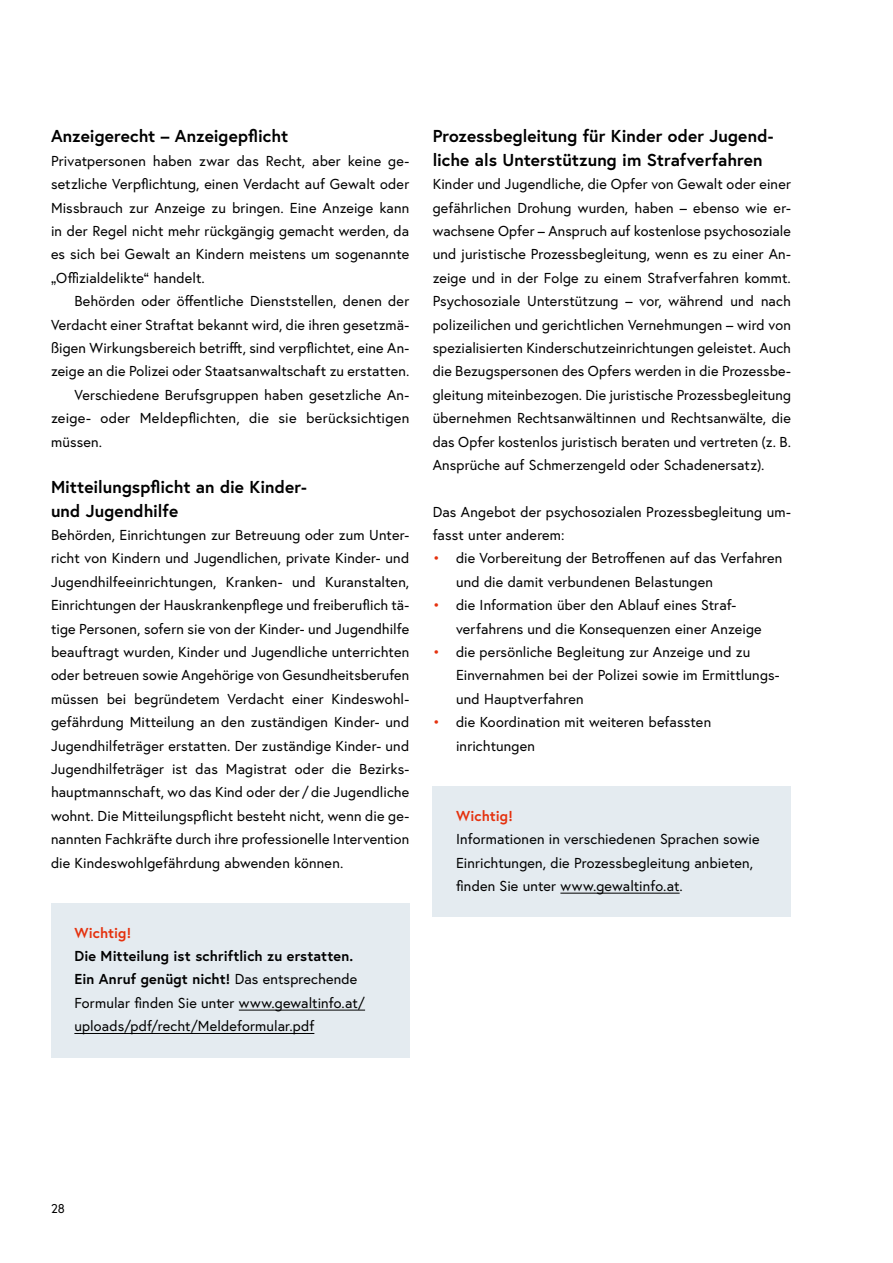
<style>
.page{position:relative;width:893px;height:1263px;background:#fff}
.page>*{position:absolute;margin:0;border:0;box-sizing:border-box;transform-origin:0 0}
.h3_ohne_Nummerierung{font:700 17.25px/23.4px "Europa Austria";color:#000}
.p_Abstand_danach{font:14.4px/23.4px "Europa Austria";letter-spacing:.01em;color:#000}
.Infobox_p_Infobox_letzter_Absatz{font:14.4px/23.4px "Europa Austria";letter-spacing:.01em;color:#000}
.p_Erstzeileneinzug{font:14.4px/23.4px "Europa Austria";letter-spacing:.005em;color:#000;text-align:justify}
.p_Erstzeileneinzug_Abstand_danach{font:14.4px/23.4px "Europa Austria";letter-spacing:.01em;color:#000;text-align:justify}
.Infobox_p_Infobox_Titel{font:700 14.4px "Europa Austria";letter-spacing:.005em;color:#e5310e}
.t1{font:12.75px "Europa Austria";color:#000}
.s1{font-weight:700}
.s2{color:#e5310e}
</style>
<div class="page">
<div style="left:51px;top:903px;width:358px;height:61px;background:#e4ebf0"></div>
<div style="left:51px;top:926px;width:358px;height:132px;background:#e4ebf0"></div>
<hr style="left:239px;top:1010px;width:126px;height:1px;background:#000">
<hr style="left:74px;top:1033px;width:240px;height:1px;background:#000">
<div style="left:433px;top:786px;width:358px;height:61px;background:#e4ebf0"></div>
<div style="left:433px;top:809px;width:358px;height:108px;background:#e4ebf0"></div>
<hr style="left:560px;top:893px;width:120px;height:1px;background:#000">
<h3 class="h3_ohne_Nummerierung" style="left:51px;top:124px;width:239px">Anzeigerecht – Anzeigepflicht</h3>
<p class="p_Abstand_danach" style="left:51px;top:149px;width:360px;text-align:justify">Privatpersonen haben zwar das Recht, aber keine ge&shy;setzliche Verpflichtung, einen Verdacht auf Gewalt oder Missbrauch zur Anzeige zu bringen. Eine Anzeige kann in der Regel nicht mehr rückgängig gemacht werden, da es sich bei Gewalt an Kindern meistens um sogenannte „Offizialdelikte“ handelt.</p>
<p class="p_Erstzeileneinzug" style="left:51px;top:289px;width:360px;text-indent:23px">Behörden oder öffentliche Dienststellen, denen der Verdacht einer Straftat bekannt wird, die ihren gesetzmä&shy;ßigen Wirkungsbereich betrifft, sind verpflichtet, eine An&shy;zeige an die Polizei oder Staatsanwaltschaft zu erstatten.</p>
<p class="p_Erstzeileneinzug_Abstand_danach" style="left:51px;top:383px;width:360px;text-indent:23px">Verschiedene Berufsgruppen haben gesetzliche An&shy;zeige- oder Meldepflichten, die sie berücksichtigen müssen.</p>
<h3 class="h3_ohne_Nummerierung" style="left:51px;top:475px;width:256px">Mitteilungspflicht an die Kinder&shy;und Jugendhilfe</h3>
<p class="p_Abstand_danach" style="left:51px;top:523px;width:360px;text-align:justify">Behörden, Einrichtungen zur Betreuung oder zum Unter&shy;richt von Kindern und Jugendlichen, private Kinder- und Jugendhilfeeinrichtungen, Kranken- und Kuranstalten, Einrichtungen der Hauskrankenpflege und freiberuflich tä&shy;tige Personen, sofern sie von der Kinder- und Jugendhilfe beauftragt wurden, Kinder und Jugendliche unterrichten oder betreuen sowie Angehörige von Gesundheitsberufen müssen bei begründetem Verdacht einer Kindeswohl&shy;gefährdung Mitteilung an den zuständigen Kinder- und Jugendhilfeträger erstatten. Der zuständige Kinder- und Jugendhilfeträger ist das Magistrat oder die Bezirks&shy;hauptmannschaft, wo das Kind oder der / die Jugendliche wohnt. Die Mitteilungspflicht besteht nicht, wenn die ge&shy;nannten Fachkräfte durch ihre professionelle Intervention die Kindeswohlgefährdung abwenden können.</p>
<p class="Infobox_p_Infobox_Titel" style="left:74px;top:923px;width:58px">Wichtig!</p>
<p class="Infobox_p_Infobox_letzter_Absatz" style="left:74px;top:944px;width:292px"><span class="s1">Die Mitteilung ist schriftlich zu erstatten.<br>Ein Anruf genügt nicht!</span> Das entsprechende Formular finden Sie unter www.gewaltinfo.at/ uploads/pdf/recht/Meldeformular.pdf</p>
<h3 class="h3_ohne_Nummerierung" style="left:433px;top:124px;width:342px">Prozessbegleitung für Kinder oder Jugend&shy;liche als Unterstützung im Strafverfahren</h3>
<p class="p_Abstand_danach" style="left:433px;top:172px;width:360px;text-align:justify">Kinder und Jugendliche, die Opfer von Gewalt oder einer gefährlichen Drohung wurden, haben – ebenso wie er&shy;wachsene Opfer – Anspruch auf kostenlose psychosoziale und juristische Prozessbegleitung, wenn es zu einer An&shy;zeige und in der Folge zu einem Strafverfahren kommt.<br>Psychosoziale Unterstützung – vor, während und nach polizeilichen und gerichtlichen Vernehmungen – wird von spezialisierten Kinderschutzeinrichtungen geleistet. Auch die Bezugspersonen des Opfers werden in die Prozessbe&shy;gleitung miteinbezogen. Die juristische Prozessbegleitung übernehmen Rechtsanwältinnen und Rechtsanwälte, die das Opfer kostenlos juristisch beraten und vertreten (z. B.<br>Ansprüche auf Schmerzengeld oder Schadenersatz).</p>
<p class="p_Abstand_danach" style="left:433px;top:500px;width:360px">Das Angebot der psychosozialen Prozessbegleitung um&shy;fasst unter anderem:</p>
<p class="p_Abstand_danach" style="left:456px;top:546px;width:328px;text-indent:-23px"><span class="s2">•</span> die Vorbereitung der Betroffenen auf das Verfahren und die damit verbundenen Belastungen</p>
<p class="p_Abstand_danach" style="left:456px;top:593px;width:307px;text-indent:-23px"><span class="s2">•</span> die Information über den Ablauf eines Straf&shy;verfahrens und die Konsequenzen einer Anzeige</p>
<p class="p_Abstand_danach" style="left:456px;top:640px;width:325px;text-indent:-23px"><span class="s2">•</span> die persönliche Begleitung zur Anzeige und zu<br>Einvernahmen bei der Polizei sowie im Ermittlungs&shy;und Hauptverfahren</p>
<p class="p_Abstand_danach" style="left:456px;top:710px;width:257px;text-indent:-23px"><span class="s2">•</span> die Koordination mit weiteren befassten inrichtungen</p>
<p class="Infobox_p_Infobox_Titel" style="left:456px;top:806px;width:58px">Wichtig!</p>
<p class="Infobox_p_Infobox_letzter_Absatz" style="left:456px;top:827px;width:305px">Informationen in verschiedenen Sprachen sowie<br>Einrichtungen, die Prozessbegleitung anbieten, finden Sie unter www.gewaltinfo.at.</p>
<p class="t1" style="left:51px;top:1200px;width:15px">28</p>
</div>
